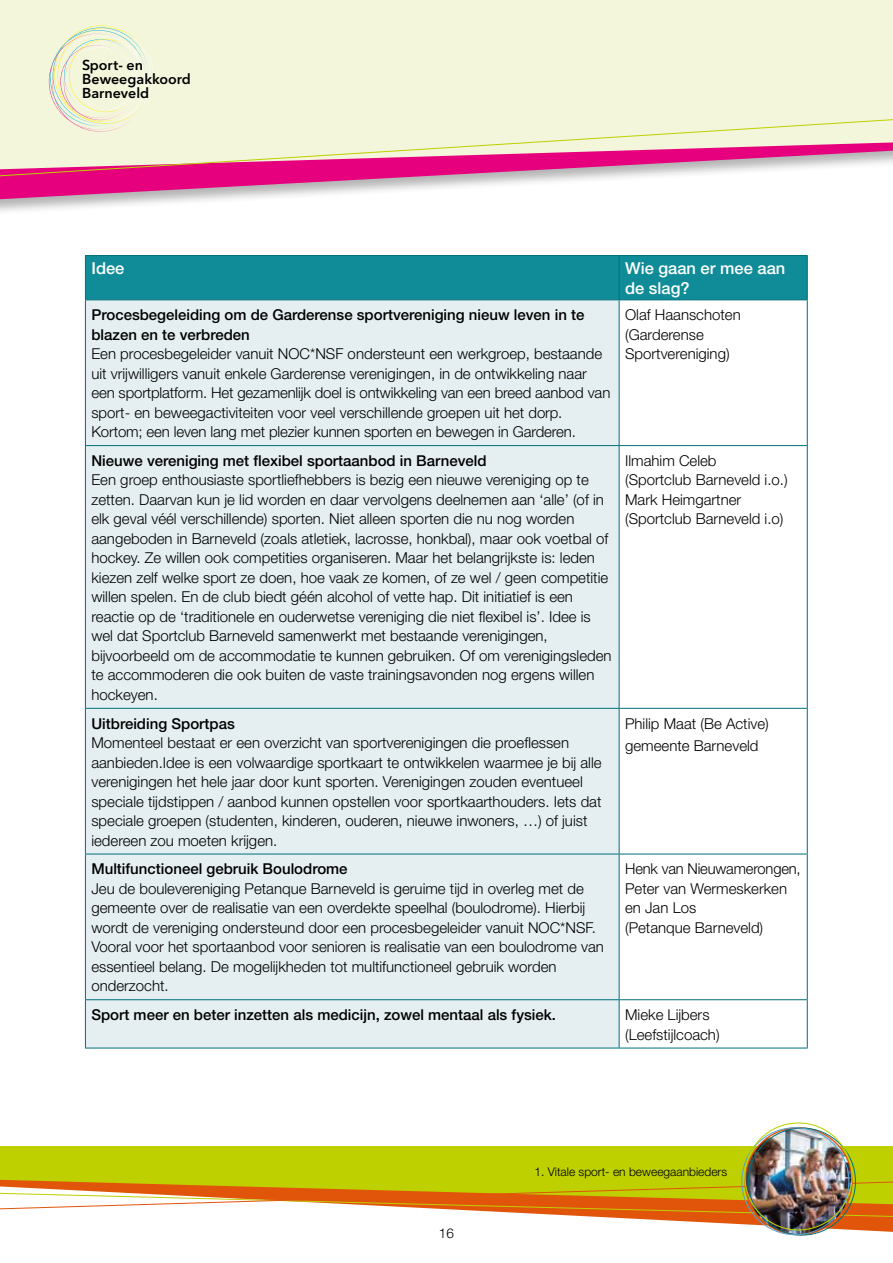
<style>
.page{position:relative;width:893px;height:1263px;background:#fff}
.page>*{position:absolute;margin:0;border:0;box-sizing:border-box;transform-origin:0 0}
.t1{font:500 16.5px/19.5px "Helvetica Neue";color:#fff}
.t2{font:300 15px/19.5px "Helvetica Neue";color:#000}
.t3{font:500 15px/19.5px "Helvetica Neue";color:#000}
.t4{font:600 14.25px/14px "Avenir Next";color:#000}
.t5{font:300 13.5px "Helvetica Neue";color:#000}
.t6{font:300 12px "Helvetica Neue";color:#000}
</style>
<div class="page">
<div style="left:0;top:1146px;width:893px;height:33px;background:#bed000"></div>
<svg style="left:641px;top:1219px;width:252px;height:17px"></svg>
<svg style="left:0;top:1179px;width:893px;height:40px"></svg>
<div style="left:0;top:60px;width:893px;height:156px;background:#000;opacity:.3"></div>
<svg style="left:0;top:178px;width:893px;height:22px"></svg>
<div style="left:0;top:0;width:893px;height:116px;background:#f3f6db"></div>
<img style="left:149px;top:35px;width:4px;height:81px">
<img style="left:60px;top:25px;width:90px;height:63px">
<img style="left:49px;top:53px;width:2px;height:63px">
<svg style="left:51px;top:28px;width:98px;height:88px;background:#eff2d7"></svg>
<svg style="left:0;top:116px;width:893px;height:62px;background:#ecb9c1"></svg>
<img style="left:745px;top:1128px;width:107px;height:107px;border-radius:53px">
<div style="left:86px;top:256px;width:721px;height:43px;background:#0f8c97"></div>
<div style="left:86px;top:300px;width:533px;height:748px;background:#e5eff1"></div>
<hr style="left:85px;top:255px;width:534px;height:1px;background:#006f7a">
<hr style="left:85px;top:256px;width:1px;height:43px;background:#006f7a">
<hr style="left:619px;top:255px;width:189px;height:1px;background:#006f7a">
<hr style="left:619px;top:256px;width:1px;height:43px;background:#006f7a">
<hr style="left:807px;top:256px;width:1px;height:43px;background:#006f7a">
<hr style="left:85px;top:299px;width:534px;height:1px;background:#006f7a">
<hr style="left:85px;top:300px;width:1px;height:145px;background:#006f7a">
<hr style="left:619px;top:299px;width:189px;height:1px;background:#006f7a">
<hr style="left:619px;top:300px;width:1px;height:145px;background:#006f7a">
<hr style="left:807px;top:300px;width:1px;height:145px;background:#006f7a">
<hr style="left:85px;top:445px;width:534px;height:1px;background:#006f7a">
<hr style="left:85px;top:446px;width:1px;height:262px;background:#006f7a">
<hr style="left:619px;top:445px;width:189px;height:1px;background:#006f7a">
<hr style="left:619px;top:446px;width:1px;height:262px;background:#006f7a">
<hr style="left:807px;top:446px;width:1px;height:262px;background:#006f7a">
<hr style="left:85px;top:708px;width:534px;height:1px;background:#006f7a">
<hr style="left:85px;top:709px;width:1px;height:145px;background:#006f7a">
<hr style="left:619px;top:708px;width:189px;height:1px;background:#006f7a">
<hr style="left:619px;top:709px;width:1px;height:145px;background:#006f7a">
<hr style="left:807px;top:709px;width:1px;height:145px;background:#006f7a">
<hr style="left:85px;top:854px;width:534px;height:1px;background:#006f7a">
<hr style="left:85px;top:854px;width:1px;height:145px;background:#006f7a">
<hr style="left:619px;top:854px;width:189px;height:1px;background:#006f7a">
<hr style="left:619px;top:854px;width:1px;height:145px;background:#006f7a">
<hr style="left:807px;top:854px;width:1px;height:145px;background:#006f7a">
<hr style="left:85px;top:999px;width:534px;height:1px;background:#006f7a">
<hr style="left:85px;top:1000px;width:1px;height:48px;background:#006f7a">
<hr style="left:619px;top:999px;width:189px;height:1px;background:#006f7a">
<hr style="left:619px;top:1000px;width:1px;height:48px;background:#006f7a">
<hr style="left:807px;top:1000px;width:1px;height:48px;background:#006f7a">
<hr style="left:85px;top:1048px;width:534px;height:1px;background:#006f7a">
<hr style="left:619px;top:1048px;width:189px;height:1px;background:#006f7a">
<p class="t4" style="left:82px;top:58px;width:110px">Sport- en<br>Beweegakkoord<br>Barneveld</p>
<p class="t1" style="left:91px;top:259px;width:35px">Idee</p>
<p class="t1" style="left:625px;top:259px;width:162px">Wie gaan er mee aan de slag?</p>
<p class="t3" style="left:91px;top:305px;width:495px">Procesbegeleiding om de Garderense sportvereniging nieuw leven in te blazen en te verbreden</p>
<p class="t2" style="left:91px;top:344px;width:521px">Een procesbegeleider vanuit NOC*NSF ondersteunt een werkgroep, bestaande uit vrijwilligers vanuit enkele Garderense verenigingen, in de ontwikkeling naar een sportplatform. Het gezamenlijk doel is ontwikkeling van een breed aanbod van sport- en beweegactiviteiten voor veel verschillende groepen uit het dorp.<br>Kortom; een leven lang met plezier kunnen sporten en bewegen in Garderen.</p>
<p class="t2" style="left:625px;top:305px;width:117px">Olaf Haanschoten (Garderense<br>Sportvereniging)</p>
<p class="t3" style="left:91px;top:450px;width:397px">Nieuwe vereniging met flexibel sportaanbod in Barneveld</p>
<p class="t2" style="left:91px;top:470px;width:522px">Een groep enthousiaste sportliefhebbers is bezig een nieuwe vereniging op te zetten. Daarvan kun je lid worden en daar vervolgens deelnemen aan ‘alle’ (of in elk geval véél verschillende) sporten. Niet alleen sporten die nu nog worden aangeboden in Barneveld (zoals atletiek, lacrosse, honkbal), maar ook voetbal of hockey. Ze willen ook competities organiseren. Maar het belangrijkste is: leden kiezen zelf welke sport ze doen, hoe vaak ze komen, of ze wel / geen competitie willen spelen. En de club biedt géén alcohol of vette hap. Dit initiatief is een reactie op de ‘traditionele en ouderwetse vereniging die niet flexibel is’. Idee is wel dat Sportclub Barneveld samenwerkt met bestaande verenigingen, bijvoorbeeld om de accommodatie te kunnen gebruiken. Of om verenigingsleden te accommoderen die ook buiten de vaste trainingsavonden nog ergens willen hockeyen.</p>
<p class="t3" style="left:91px;top:713px;width:145px">Uitbreiding Sportpas</p>
<p class="t2" style="left:91px;top:733px;width:512px">Momenteel bestaat er een overzicht van sportverenigingen die proeflessen aanbieden.Idee is een volwaardige sportkaart te ontwikkelen waarmee je bij alle verenigingen het hele jaar door kunt sporten. Verenigingen zouden eventueel speciale tijdstippen / aanbod kunnen opstellen voor sportkaarthouders. Iets dat speciale groepen (studenten, kinderen, ouderen, nieuwe inwoners, …) of juist iedereen zou moeten krijgen.</p>
<p class="t3" style="left:91px;top:859px;width:258px">Multifunctioneel gebruik Boulodrome</p>
<p class="t2" style="left:91px;top:878px;width:514px">Jeu de boulevereniging Petanque Barneveld is geruime tijd in overleg met de gemeente over de realisatie van een overdekte speelhal (boulodrome). Hierbij wordt de vereniging ondersteund door een procesbegeleider vanuit NOC*NSF.<br>Vooral voor het sportaanbod voor senioren is realisatie van een boulodrome van essentieel belang. De mogelijkheden tot multifunctioneel gebruik worden onderzocht.</p>
<p class="t2" style="left:625px;top:450px;width:164px">Ilmahim Celeb<br>(Sportclub Barneveld i.o.)<br>Mark Heimgartner (Sportclub Barneveld i.o)</p>
<p class="t2" style="left:625px;top:712px;width:145px;line-height:22.5px">Philip Maat (Be Active) gemeente Barneveld</p>
<p class="t2" style="left:625px;top:859px;width:177px">Henk van Nieuwamerongen,<br>Peter van Wermeskerken en Jan Los<br>(Petanque Barneveld)</p>
<p class="t3" style="left:91px;top:1005px;width:466px">Sport meer en beter inzetten als medicijn, zowel mentaal als fysiek.</p>
<p class="t2" style="left:625px;top:1005px;width:96px">Mieke Lijbers (Leefstijlcoach)</p>
<p class="t5" style="left:439px;top:1225px;width:17px">16</p>
<p class="t6" style="left:534px;top:1164px;width:194px">1. Vitale sport- en beweegaanbieders</p>
</div>
